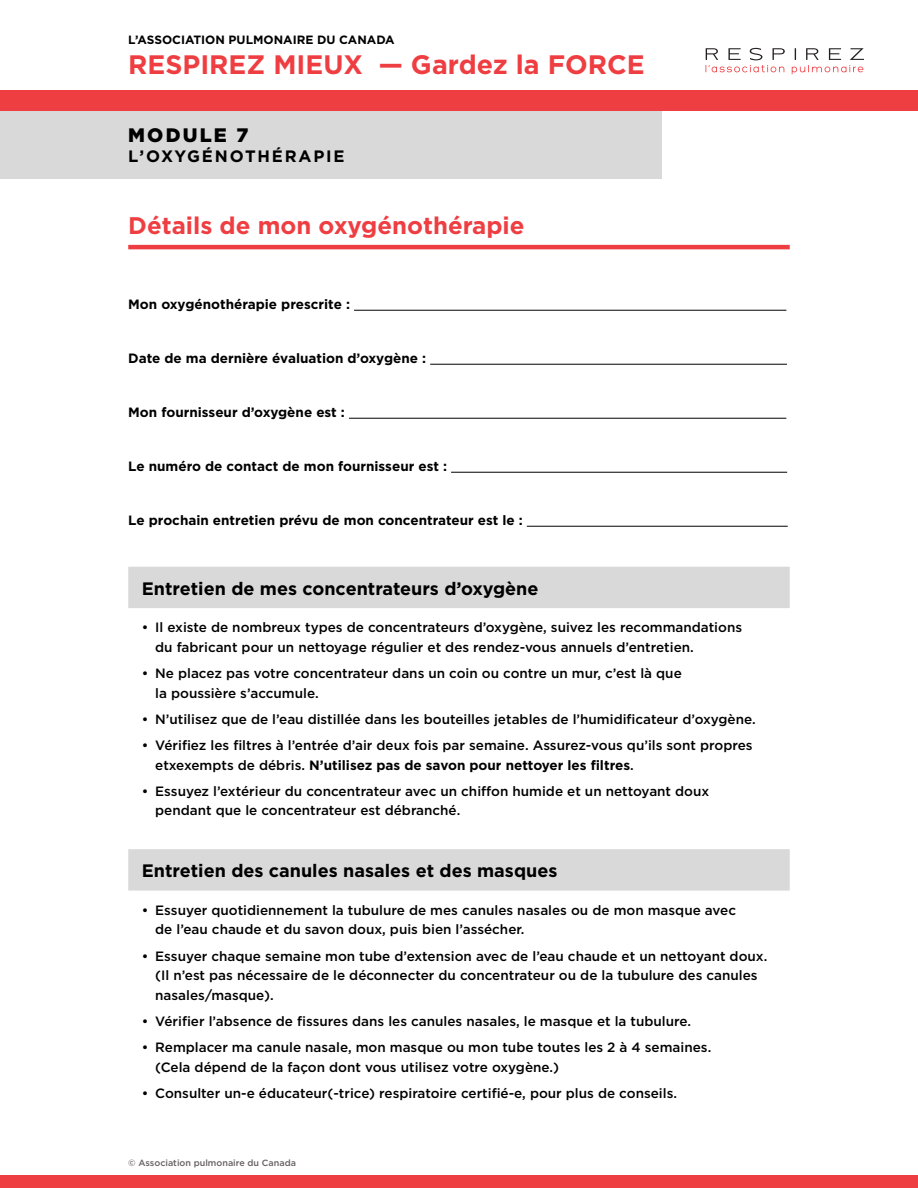
<style>
.page{position:relative;width:918px;height:1188px;background:#fff}
.page>*{position:absolute;margin:0;border:0;box-sizing:border-box;transform-origin:0 0}
.t1{font:700 26.7px "Gotham";color:#ef3e42}
.t2{font:700 24px "Gotham";color:#ef3e42}
.t3{font:900 19.5px "Gotham";letter-spacing:.11em;color:#000}
.t4{font:700 18px "Gotham";color:#000}
.t5{font:700 16.5px "Gotham";letter-spacing:.11em;color:#000}
.t6{font:500 13.5px/19.5px "Gotham";color:#000}
.t7{font:700 13.5px "Gotham";color:#000}
.t8{font:700 12px "Gotham";color:#000}
.t9{font:500 9px "Gotham";color:#655f60}
.s1{font-weight:700}
</style>
<div class="page">
<svg style="left:128px;top:567px;width:662px;height:324px"></svg>
<hr style="left:354px;top:310px;width:432px;height:1px;background:#000">
<hr style="left:430px;top:364px;width:357px;height:1px;background:#000">
<hr style="left:349px;top:418px;width:437px;height:1px;background:#000">
<hr style="left:451px;top:472px;width:336px;height:1px;background:#000">
<hr style="left:527px;top:526px;width:261px;height:1px;background:#000">
<div style="left:0;top:91px;width:918px;height:20px;background:#ef3e42"></div>
<div style="left:0;top:1175px;width:918px;height:13px;background:#ef3e42"></div>
<div style="left:0;top:111px;width:662px;height:67px;background:#d9d9d9"></div>
<hr style="left:128px;top:245px;width:662px;height:4px;background:#ef3e42">
<svg style="left:706px;top:48px;width:158px;height:26px"></svg>
<p class="t8" style="left:128px;top:32px;width:268px">L’ASSOCIATION PULMONAIRE DU CANADA</p>
<h1 class="t1" style="left:128px;top:47px;width:518px">RESPIREZ MIEUX — Gardez la FORCE</h1>
<h3 class="t3" style="left:128px;top:122px;width:122px">MODULE 7</h3>
<p class="t5" style="left:128px;top:145px;width:218px">L’OXYGÉNOTHÉRAPIE</p>
<h2 class="t2" style="left:128px;top:210px;width:398px">Détails de mon oxygénothérapie</h2>
<p class="t7" style="left:128px;top:295px;width:223px">Mon oxygénothérapie prescrite :</p>
<p class="t7" style="left:128px;top:349px;width:299px">Date de ma dernière évaluation d’oxygène :</p>
<p class="t7" style="left:128px;top:403px;width:218px">Mon fournisseur d’oxygène est :</p>
<p class="t7" style="left:128px;top:457px;width:320px">Le numéro de contact de mon fournisseur est :</p>
<p class="t7" style="left:128px;top:511px;width:396px">Le prochain entretien prévu de mon concentrateur est le :</p>
<h3 class="t4" style="left:142px;top:576px;width:398px">Entretien de mes concentrateurs d’oxygène</h3>
<p class="t6" style="left:155px;top:618px;width:588px;text-indent:-14px">• Il existe de nombreux types de concentrateurs d’oxygène, suivez les recommandations du fabricant pour un nettoyage régulier et des rendez-vous annuels d’entretien.</p>
<p class="t6" style="left:155px;top:663px;width:528px;text-indent:-14px">• Ne placez pas votre concentrateur dans un coin ou contre un mur, c’est là que la poussière s’accumule.</p>
<p class="t6" style="left:142px;top:709px;width:616px">• N’utilisez que de l’eau distillée dans les bouteilles jetables de l’humidificateur d’oxygène.</p>
<p class="t6" style="left:155px;top:735px;width:599px;text-indent:-14px">• Vérifiez les filtres à l’entrée d’air deux fois par semaine. Assurez-vous qu’ils sont propres etxexempts de débris. <span class="s1">N’utilisez pas de savon pour nettoyer les filtres</span>.</p>
<p class="t6" style="left:155px;top:781px;width:556px;text-indent:-14px">• Essuyez l’extérieur du concentrateur avec un chiffon humide et un nettoyant doux pendant que le concentrateur est débranché.</p>
<h3 class="t4" style="left:142px;top:859px;width:417px">Entretien des canules nasales et des masques</h3>
<p class="t6" style="left:155px;top:900px;width:582px;text-indent:-14px">• Essuyer quotidiennement la tubulure de mes canules nasales ou de mon masque avec de l’eau chaude et du savon doux, puis bien l’assécher.</p>
<p class="t6" style="left:155px;top:946px;width:614px;text-indent:-14px">• Essuyer chaque semaine mon tube d’extension avec de l’eau chaude et un nettoyant doux. (Il n’est pas nécessaire de le déconnecter du concentrateur ou de la tubulure des canules nasales/masque).</p>
<p class="t6" style="left:142px;top:1011px;width:551px">• Vérifier l’absence de fissures dans les canules nasales, le masque et la tubulure.</p>
<p class="t6" style="left:155px;top:1037px;width:558px;text-indent:-14px">• Remplacer ma canule nasale, mon masque ou mon tube toutes les 2 à 4 semaines. (Cela dépend de la façon dont vous utilisez votre oxygène.)</p>
<p class="t6" style="left:142px;top:1083px;width:537px">• Consulter un-e éducateur(-trice) respiratoire certifié-e, pour plus de conseils.</p>
<p class="t9" style="left:128px;top:1157px;width:169px">© Association pulmonaire du Canada</p>
</div>
